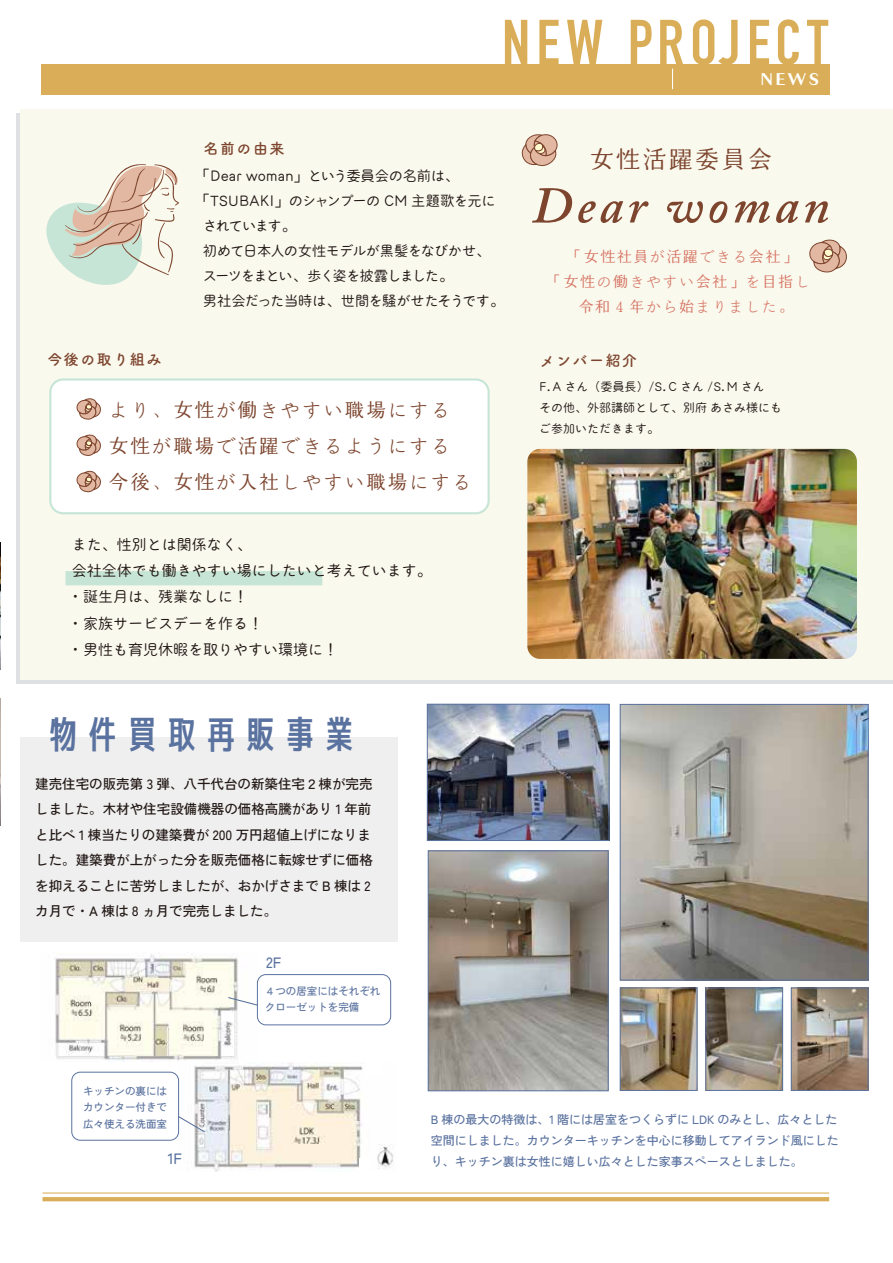
<style>
.page{position:relative;width:893px;height:1263px;background:#fff}
.page>*{position:absolute;margin:0;border:0;box-sizing:border-box;transform-origin:0 0}
.t1{font:italic 600 51px "Adobe Caslon Pro";letter-spacing:.08em;color:#7d452e}
.t2{font:37.95px "Senobi Gothic Medium";letter-spacing:.04em;color:#5a729f}
.t3{font:24px "Kinuta Marumin Fuji Std N R";letter-spacing:.1em;color:#7d452e}
.t4{font:19.5px/36px "Kinuta Marumin Fuji Std N R";letter-spacing:.1em;color:#7d452e}
.t5{font:700 18px "Granville";color:#fff}
.t6{font:15px/26.2px "Kinuta Maru Maru GB Lr Std N R";color:#221815}
.t7{font:15px "Kinuta Marumin Fuji Std N R";letter-spacing:.1em;color:#d67463}
.t8{font:700 15px "Tsuku A Rd Gothic";letter-spacing:.1em;color:#7d452e}
.t9{font:500 15px "Zen Kaku Gothic Antique";color:#5a729f}
.t10{font:14.25px "Kinuta Maru Maru GB Lr Std N R";letter-spacing:-.04em;color:#221815}
.t11{font:14.25px "Kinuta Maru Maru GB Lr Std N R";letter-spacing:-.01em;color:#221815}
.t12{font:14.25px "Kinuta Maru Maru GB Lr Std N R";letter-spacing:-.105em;color:#221815}
.t13{font:500 13.5px/25.5px "Zen Kaku Gothic Antique";color:#221815}
.t14{font:500 12px/21px "Zen Kaku Gothic Antique";color:#5a729f}
.t15{font:12px/21px "Kinuta Maru Maru GB Lr Std N R";color:#221815}
.t16{font:500 10.5px/16.5px "Zen Kaku Gothic Antique";color:#5a729f;text-align:justify}
</style>
<div class="page">
<div style="left:20px;top:109px;width:873px;height:570px;background:#faf9ee"></div>
<img style="left:527px;top:449px;width:330px;height:210px">
<img style="left:0;top:542px;width:1px;height:128px">
<img style="left:0;top:699px;width:1px;height:127px">
<img style="left:55px;top:954px;width:202px;height:108px">
<img style="left:179px;top:1062px;width:214px;height:109px">
<div style="left:360px;top:1157px;width:11px;height:13px;background:#fff"></div>
<div style="left:365px;top:1062px;width:17px;height:13px;background:#fff"></div>
<div style="left:41px;top:64px;width:788px;height:30px;background:#daae58"></div>
<svg style="left:43px;top:1197px;width:786px;height:4px;background:#daaf5b"></svg>
<hr style="left:43px;top:1192px;width:786px;height:1px;background:#daae58">
<svg style="left:505px;top:20px;width:22px;height:44px"></svg>
<svg style="left:539px;top:20px;width:20px;height:44px"></svg>
<svg style="left:567px;top:20px;width:35px;height:44px"></svg>
<svg style="left:631px;top:20px;width:21px;height:44px"></svg>
<svg style="left:660px;top:20px;width:23px;height:69px"></svg>
<svg style="left:693px;top:19px;width:45px;height:45px"></svg>
<svg style="left:750px;top:20px;width:19px;height:44px"></svg>
<svg style="left:778px;top:19px;width:21px;height:45px"></svg>
<svg style="left:807px;top:20px;width:21px;height:44px"></svg>
<div style="left:20px;top:737px;width:377px;height:205px;background:#efefef"></div>
<div style="left:65px;top:571px;width:257px;height:14px;background:#c7e5d6"></div>
<div style="left:50px;top:379px;width:439px;height:134px;background:#fff;border-radius:13px"></div>
<div style="left:49px;top:378px;width:441px;height:136px;border:2px solid #c7e5d6;border-radius:13px"></div>
<svg style="left:46px;top:164px;width:133px;height:121px"></svg>
<svg style="left:77px;top:398px;width:24px;height:22px"></svg>
<svg style="left:809px;top:239px;width:38px;height:34px"></svg>
<svg style="left:522px;top:134px;width:36px;height:32px"></svg>
<svg style="left:77px;top:434px;width:24px;height:22px"></svg>
<svg style="left:77px;top:470px;width:24px;height:23px"></svg>
<div style="left:71px;top:1072px;width:108px;height:68px;border:1px solid #5a729f;border-radius:9px"></div>
<svg style="left:177px;top:1115px;width:29px;height:18px"></svg>
<div style="left:257px;top:974px;width:134px;height:51px;border:1px solid #5a729f;border-radius:9px"></div>
<svg style="left:227px;top:996px;width:32px;height:10px"></svg>
<img style="left:707px;top:990px;width:74px;height:99px">
<div style="left:705px;top:988px;width:78px;height:103px;border:1px solid #5a729f"></div>
<img style="left:622px;top:990px;width:73px;height:99px">
<div style="left:620px;top:988px;width:77px;height:103px;border:1px solid #5a729f"></div>
<img style="left:430px;top:852px;width:176px;height:237px">
<div style="left:428px;top:850px;width:180px;height:241px;border:1px solid #5a729f"></div>
<img style="left:793px;top:990px;width:73px;height:99px">
<div style="left:791px;top:988px;width:77px;height:103px;border:1px solid #5a729f"></div>
<img style="left:622px;top:706px;width:244px;height:272px">
<div style="left:620px;top:704px;width:248px;height:276px;border:1px solid #5a729f"></div>
<img style="left:429px;top:706px;width:178px;height:133px">
<div style="left:427px;top:704px;width:182px;height:137px;border:1px solid #5a729f"></div>
<p class="t8" style="left:204px;top:136px;width:82px">名前の由来</p>
<p class="t8" style="left:47px;top:348px;width:115px">今後の取り組み</p>
<p class="t11" style="left:196px;top:166px;width:265px">「Dear woman」という委員会の名前は、</p>
<p class="t10" style="left:196px;top:191px;width:301px">「TSUBAKI」のシャンプーの CM 主題歌を元に</p>
<p class="t10" style="left:203px;top:216px;width:95px">されています。</p>
<p class="t10" style="left:203px;top:241px;width:289px">初めて日本人の女性モデルが黒髪をなびかせ、</p>
<p class="t12" style="left:203px;top:266px;width:252px">スーツをまとい、歩く姿を披露しました。</p>
<p class="t10" style="left:203px;top:291px;width:303px">男社会だった当時は、世間を騒がせたそうです。</p>
<h3 class="t4" style="left:109px;top:393px;width:364px">より、女性が働きやすい職場にする女性が職場で活躍できるようにする今後、女性が入社しやすい職場にする</h3>
<p class="t6" style="left:68px;top:531px;width:365px">また、性別とは関係なく、<br>会社全体でも働きやすい場にしたいと考えています。・誕生月は、残業なしに！<br>・家族サービスデーを作る！<br>・男性も育児休暇を取りやすい環境に！</p>
<h2 class="t2" style="left:45px;top:707px;width:315px">物件買取再販事業</h2>
<p class="t13" style="left:35px;top:771px;width:339px">建売住宅の販売第 3 弾、八千代台の新築住宅２棟が完売しました。木材や住宅設備機器の価格高騰があり 1 年前と比べ 1 棟当たりの建築費が 200 万円超値上げになりました。建築費が上がった分を販売価格に転嫁せずに価格を抑えることに苦労しましたが、おかげさまで B 棟は 2カ月で・A 棟は 8 ヵ月で完売しました。</p>
<p class="t9" style="left:266px;top:954px;width:17px">2F</p>
<p class="t16" style="left:265px;top:983px;width:117px">４つの居室にはそれぞれクローゼットを完備</p>
<h3 class="t5" style="left:760px;top:66px;width:61px">NEWS</h3>
<h3 class="t3" style="left:590px;top:146px;width:184px">女性活躍委員会</h3>
<h1 class="t1" style="left:532px;top:175px;width:300px">Dear woman</h1>
<p class="t7" style="left:567px;top:248px;width:231px">「女性社員が活躍できる会社」</p>
<p class="t7" style="left:547px;top:273px;width:264px">「女性の働きやすい会社」を目指し</p>
<p class="t7" style="left:579px;top:298px;width:216px">令和 4 年から始まりました。</p>
<p class="t8" style="left:540px;top:348px;width:99px">メンバー紹介</p>
<p class="t15" style="left:539px;top:376px;width:244px">F.A さん（委員長）/S.C さん /S.M さん<br>その他、外部講師として、別府 あさみ様にもご参加いただきます。</p>
<p class="t16" style="left:83px;top:1082px;width:85px">キッチンの裏にはカウンター付きで広々使える洗面室</p>
<p class="t9" style="left:168px;top:1149px;width:16px">1F</p>
<p class="t14" style="left:431px;top:1109px;width:409px">B 棟の最大の特徴は、1 階には居室をつくらずに LDK のみとし、広々とした空間にしました。カウンターキッチンを中心に移動してアイランド風にしたり、キッチン裏は女性に嬉しい広々とした家事スペースとしました。</p>
</div>
